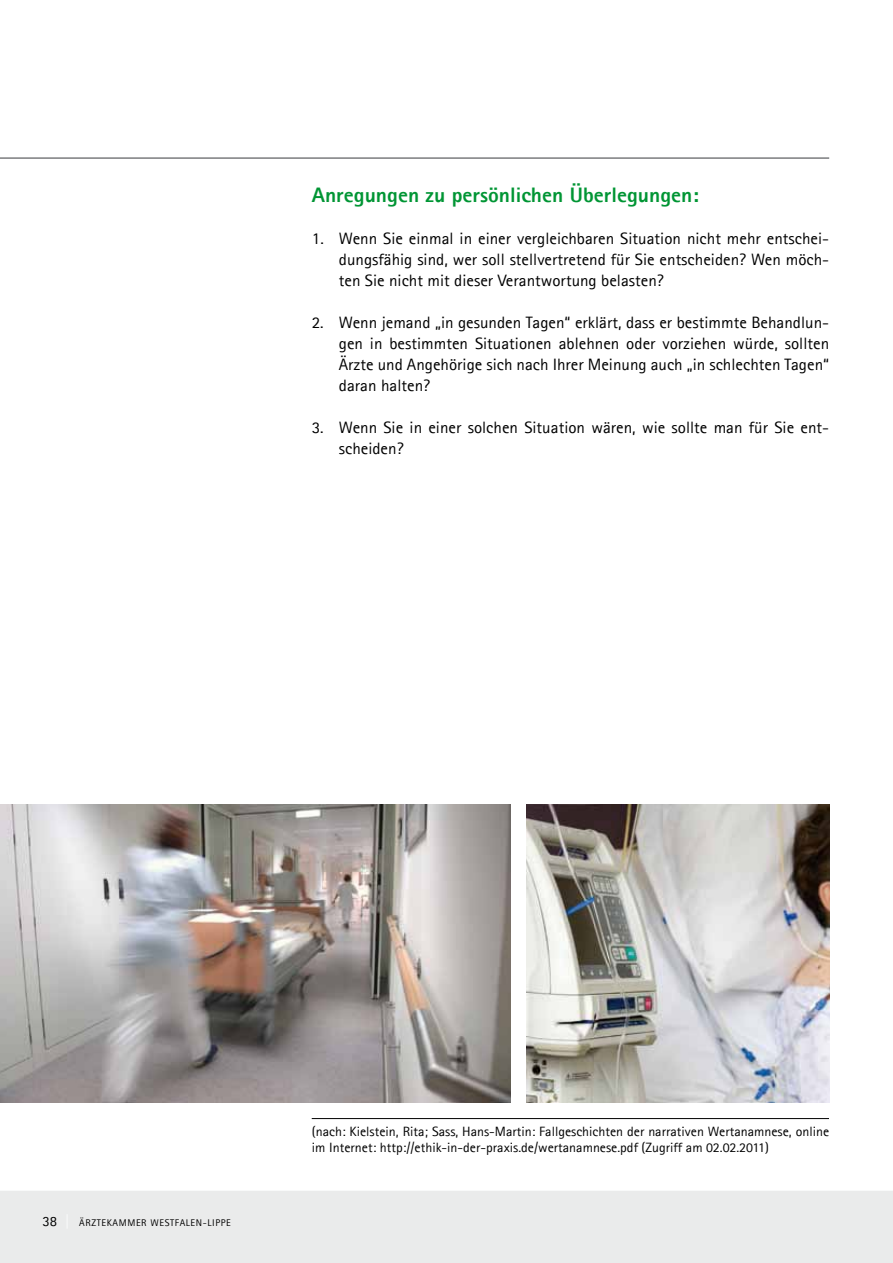
<style>
.page{position:relative;width:893px;height:1263px;background:#fff}
.page>*{position:absolute;margin:0;border:0;box-sizing:border-box;transform-origin:0 0}
.t1{font:800 21px "Agfa Rotis Sans Serif";color:#009534}
.t2{font:16.5px/21px "Agfa Rotis Sans Serif";color:#000;text-align:justify}
.t3{font:13.5px/16.2px "Agfa Rotis Sans Serif";color:#000}
.t4{font:9.75px "Agfa Rotis Sans Serif";letter-spacing:.06em;color:#000}
.s1{font-size:14.25px}
.s2{font-size:14.25px;color:#fff}
</style>
<div class="page">
<hr style="left:0;top:157px;width:829px;height:2px;background:#7b7c7e">
<div style="left:0;top:1191px;width:893px;height:72px;background:#eaebeb"></div>
<img style="left:0;top:805px;width:511px;height:297px">
<img style="left:527px;top:805px;width:302px;height:297px">
<hr style="left:312px;top:1118px;width:517px;height:1px;background:#000">
<p class="t1" style="left:312px;top:181px;width:389px">Anregungen zu persönlichen Überlegungen:</p>
<p class="t2" style="left:339px;top:227px;width:492px;text-indent:-27px">1. Wenn Sie einmal in einer vergleichbaren Situation nicht mehr entschei&shy;dungsfähig sind, wer soll stellvertretend für Sie entscheiden? Wen möch&shy;ten Sie nicht mit dieser Verantwortung belasten?</p>
<p class="t2" style="left:339px;top:311px;width:492px;text-indent:-27px">2. Wenn jemand „in gesunden Tagen“ erklärt, dass er bestimmte Behandlun&shy;gen in bestimmten Situationen ablehnen oder vorziehen würde, sollten Ärzte und Angehörige sich nach I hrer Meinung auch „in schlechten Tagen“ daran halten?</p>
<p class="t2" style="left:339px;top:416px;width:492px;text-indent:-27px">3. Wenn Sie in einer solchen Situation wären, wie sollte man für Sie ent&shy;scheiden?</p>
<p class="t4" style="left:43px;top:1217px;width:190px"><span class="s1">38</span> <span class="s2">|</span> Ärztekammer Westfalen-Lippe</p>
<p class="t3" style="left:312px;top:1123px;width:519px">(nach: Kielstein, Rita; Sass, Hans-Martin: Fallgeschichten der narrativen Wertanamnese, online im I nternet: http://ethik-in-der-praxis.de/wertanamnese.pdf (Zugriff am 02.02.2011)</p>
</div>
